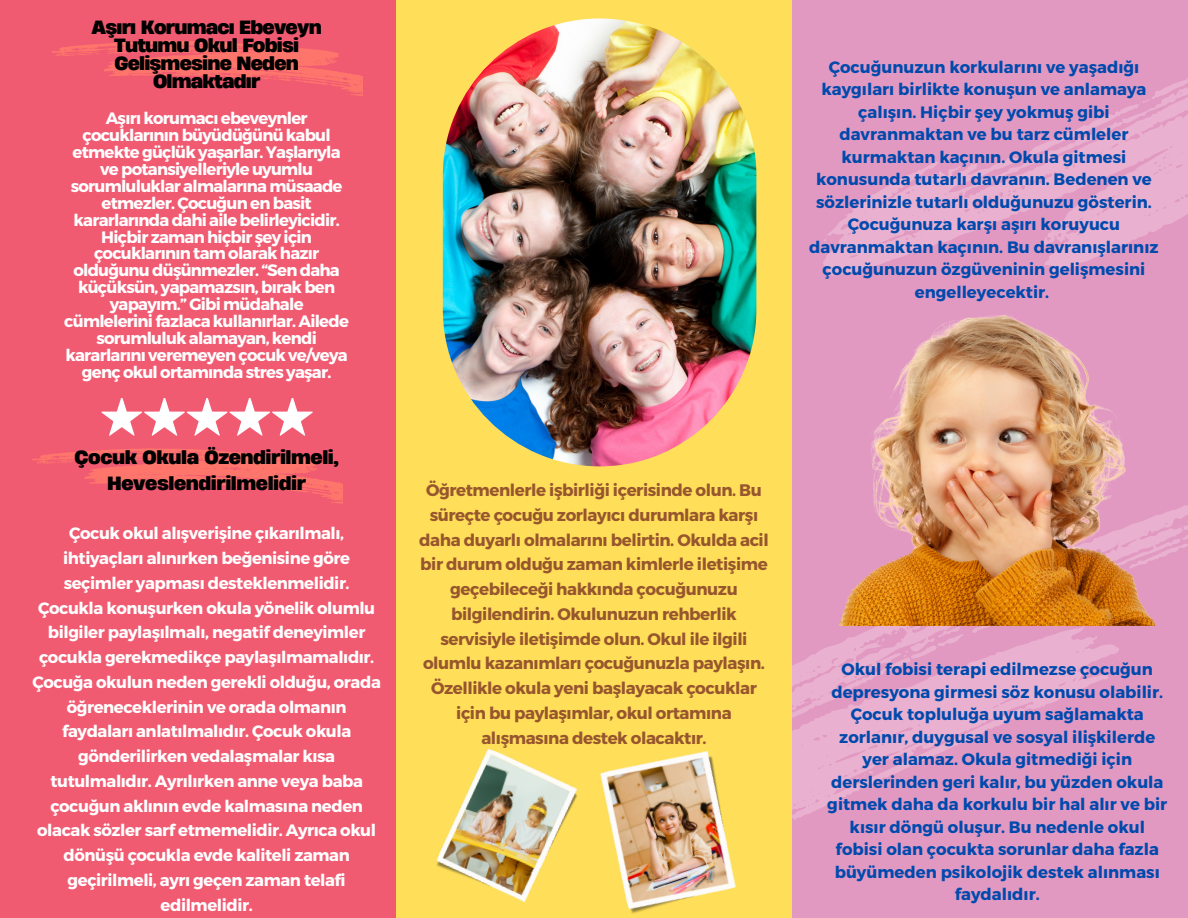
<style>
.page{position:relative;width:1188px;height:918px;background:#fff}
.page>*{position:absolute;margin:0;border:0;box-sizing:border-box;transform-origin:0 0}
.t1{font:700 18px/18px "Heading Now 76";letter-spacing:-.045em;color:#000;text-align:center}
.t2{font:700 18px/25.8px "Heading Now 76";letter-spacing:-.025em;color:#000;text-align:center}
.t3{font:700 16.65px/24.8px "Montserrat";letter-spacing:-.025em;color:#97562e;text-align:center}
.t4{font:700 16.5px/22.5px "Montserrat";color:#004aad;text-align:center}
.t5{font:700 16.5px/24.8px "Montserrat";letter-spacing:-.025em;color:#fff;text-align:center}
.t6{font:700 16.5px/16.8px "Montserrat";letter-spacing:-.045em;color:#fff;text-align:center}
</style>
<div class="page">
<svg style="left:804px;top:0;width:384px;height:413px;background:#e29ec4"></svg>
<svg style="left:792px;top:445px;width:396px;height:473px;background:#e29ec4"></svg>
<div style="left:0;top:0;width:396px;height:918px;background:#f15b72"></div>
<svg style="left:101px;top:398px;width:212px;height:38px"></svg>
<svg style="left:51px;top:40px;width:311px;height:56px"></svg>
<div style="left:396px;top:0;width:396px;height:918px;background:#ffde59"></div>
<img style="left:443px;top:18px;width:313px;height:448px;border-radius:157px">
<svg style="left:32px;top:448px;width:311px;height:56px"></svg>
<img style="left:839px;top:313px;width:316px;height:313px">
<img style="left:436px;top:749px;width:142px;height:153px">
<img style="left:600px;top:751px;width:136px;height:163px">
<p class="t1" style="left:92px;top:18px;width:232px">Aşırı Korumacı Ebeveyn<br>Tutumu Okul Fobisi<br>Gelişmesine Neden<br>Olmaktadır</p>
<p class="t6" style="left:64px;top:109px;width:286px">Aşırı korumacı ebeveynler çocuklarının büyüdüğünü kabul etmekte güçlük yaşarlar. Yaşlarıyla ve potansiyelleriyle uyumlu sorumluluklar almalarına müsaade etmezler. Çocuğun en basit kararlarında dahi aile belirleyicidir.<br>Hiçbir zaman hiçbir şey için çocuklarının tam olarak hazır olduğunu düşünmezler. “Sen daha küçüksün, yapamazsın, bırak ben yapayım.” Gibi müdahale cümlelerini fazlaca kullanırlar. Ailede sorumluluk alamayan, kendi kararlarını veremeyen çocuk ve/veya genç okul ortamında stres yaşar.</p>
<p class="t2" style="left:75px;top:444px;width:266px">Çocuk Okula Özendirilmeli,<br>Heveslendirilmelidir</p>
<p class="t5" style="left:32px;top:520px;width:350px">Çocuk okul alışverişine çıkarılmalı, ihtiyaçları alınırken beğenisine göre seçimler yapması desteklenmelidir.<br>Çocukla konuşurken okula yönelik olumlu bilgiler paylaşılmalı, negatif deneyimler çocukla gerekmedikçe paylaşılmamalıdır.<br>Çocuğa okulun neden gerekli olduğu, orada öğreneceklerinin ve orada olmanın faydaları anlatılmalıdır. Çocuk okula gönderilirken vedalaşmalar kısa tutulmalıdır. Ayrılırken anne veya baba çocuğun aklının evde kalmasına neden olacak sözler sarf etmemelidir. Ayrıca okul dönüşü çocukla evde kaliteli zaman geçirilmeli, ayrı geçen zaman telafi edilmelidir.</p>
<p class="t3" style="left:419px;top:477px;width:351px">Öğretmenlerle işbirliği içerisinde olun. Bu süreçte çocuğu zorlayıcı durumlara karşı daha duyarlı olmalarını belirtin. Okulda acil bir durum olduğu zaman kimlerle iletişime geçebileceği hakkında çocuğunuzu bilgilendirin. Okulunuzun rehberlik servisiyle iletişimde olun. Okul ile ilgili olumlu kazanımları çocuğunuzla paylaşın.<br>Özellikle okula yeni başlayacak çocuklar için bu paylaşımlar, okul ortamına alışmasına destek olacaktır.</p>
<p class="t4" style="left:809px;top:55px;width:351px">Çocuğunuzun korkularını ve yaşadığı kaygıları birlikte konuşun ve anlamaya çalışın. Hiçbir şey yokmuş gibi davranmaktan ve bu tarz cümleler kurmaktan kaçının. Okula gitmesi konusunda tutarlı davranın. Bedenen ve sözlerinizle tutarlı olduğunuzu gösterin.<br>Çocuğunuza karşı aşırı koruyucu davranmaktan kaçının. Bu davranışlarınız çocuğunuzun özgüveninin gelişmesini engelleyecektir.</p>
<p class="t4" style="left:827px;top:657px;width:341px">Okul fobisi terapi edilmezse çocuğun depresyona girmesi söz konusu olabilir.<br>Çocuk topluluğa uyum sağlamakta zorlanır, duygusal ve sosyal ilişkilerde yer alamaz. Okula gitmediği için derslerinden geri kalır, bu yüzden okula gitmek daha da korkulu bir hal alır ve bir kısır döngü oluşur. Bu nedenle okul fobisi olan çocukta sorunlar daha fazla büyümeden psikolojik destek alınması faydalıdır.</p>
</div>
